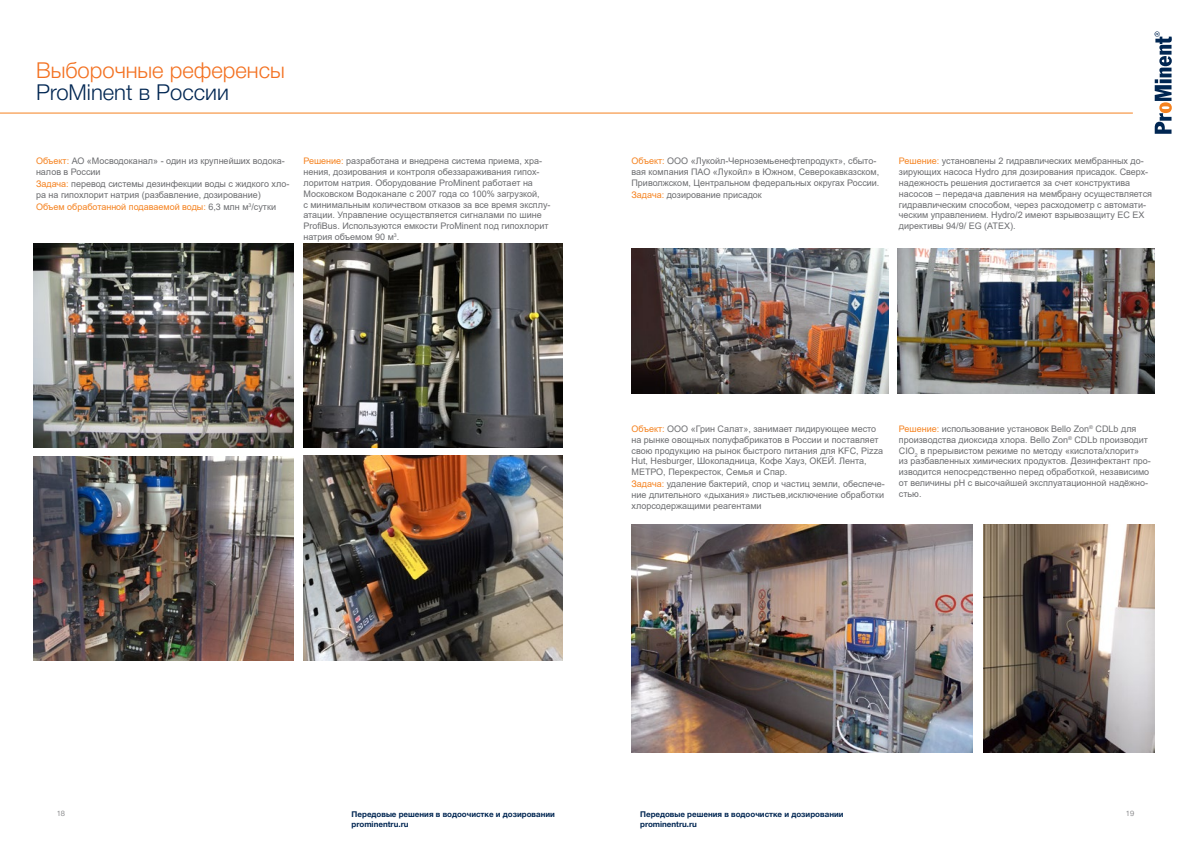
<style>
.page{position:relative;width:1191px;height:842px;background:#fff}
.page>*{position:absolute;margin:0;border:0;box-sizing:border-box;transform-origin:0 0}
.t1{font:300 22px "Helvetica Neue Cyr";color:#f37121}
.t2{font:300 22px "Helvetica Neue Cyr";color:#002652}
.t3{font:9px/10.8px "Arial";color:#6c6d70}
.t4{font:9px "Arial";color:#f5821f}
.t5{font:700 8px/9.6px "Helvetica Neue Cyr";color:#002652}
.t6{font:300 7.5px "Helvetica Neue Cyr";color:#6d6e71}
.s1{color:#f5821f}
.s2{color:#6c6d70}
</style>
<div class="page">
<hr style="left:0;top:113px;width:1132px;height:1px;background:#f58220">
<svg style="left:1154px;top:31px;width:17px;height:103px"></svg>
<img style="left:303px;top:243px;width:259px;height:205px">
<img style="left:34px;top:243px;width:259px;height:205px">
<img style="left:34px;top:456px;width:259px;height:205px">
<img style="left:303px;top:455px;width:259px;height:205px">
<img style="left:898px;top:248px;width:257px;height:145px">
<img style="left:631px;top:248px;width:257px;height:145px">
<img style="left:983px;top:525px;width:172px;height:228px">
<img style="left:631px;top:525px;width:341px;height:228px">
<h1 class="t1" style="left:36px;top:58px;width:250px">Выборочные референсы</h1>
<h1 class="t2" style="left:36px;top:80px;width:194px">ProMinent в России</h1>
<p class="t3" style="left:36px;top:156px;width:250px"><span class="s1">Объект:</span> АО «Мосводоканал» - один из крупнейших водока&shy;налов в России</p>
<p class="t3" style="left:36px;top:178px;width:255px"><span class="s1">Задача:</span> перевод системы дезинфекции воды с жидкого хло&shy;ра на гипохлорит натрия (разбавление, дозирование)</p>
<p class="t4" style="left:36px;top:200px;width:241px">Объем обработанной подаваемой воды: <span class="s2">6,3 млн м</span><sup>3</sup><span class="s2">/сутки</span></p>
<p class="t3" style="left:303px;top:156px;width:248px"><span class="s1">Решение:</span> разработана и внедрена система приема, хра&shy;нения, дозирования и контроля обеззараживания гипох&shy;лоритом натрия. Оборудование ProMinent работает на Московском Водоканале с 2007 года сo 100% загрузкой,<br>с минимальным количеством отказов за все время эксплу&shy;атации. Управление осуществляется сигналами по шине ProfiBus. Используются емкости ProMinent под гипохлорит натрия объемом 90 м<sup>3</sup>.</p>
<p class="t3" style="left:631px;top:156px;width:249px"><span class="s1">Объект:</span> ООО «Лукойл-Черноземьенефтепродукт», сбыто&shy;вая компания ПАО «Лукойл» в Южном, Северокавказском,<br>Приволжском, Центральном федеральных округах России.</p>
<p class="t3" style="left:631px;top:189px;width:132px"><span class="s1">Задача:</span> дозирование присадок</p>
<p class="t3" style="left:899px;top:156px;width:255px"><span class="s1">Решение:</span> установлены 2 гидравлических мембранных до&shy;зирующих насоса Hydro для дозирования присадок. Сверх&shy;надежность решения достигается за счет конструктива насосов – передача давления на мембрану осуществляется гидравлическим способом, через расходометр с автомати&shy;ческим управлением. Hydro/2 имеют взрывозащиту EC EX директивы 94/9/ EG (ATEX).</p>
<p class="t3" style="left:631px;top:423px;width:253px"><span class="s1">Объект:</span> ООО «Грин Салат», занимает лидирующее место на рынке овощных полуфабрикатов в России и поставляет свою продукцию на рынок быстрого питания для KFC, Pizza Hut, Hesburger, Шоколадница, Кофе Хауз, ОКЕЙ. Лента, МЕТРО, Перекресток, Семья и Спар.</p>
<p class="t3" style="left:631px;top:478px;width:255px;text-align:justify"><span class="s1">Задача:</span> удаление бактерий, спор и частиц земли, обеспече&shy;ние длительного «дыхания» листьев,исключение обработки хлорсодержащими реагентами</p>
<p class="t3" style="left:899px;top:423px;width:253px"><span class="s1">Решение:</span> использование установок Bello Zon<sup>®</sup> CDLb для производства диоксида хлора. Bello Zon<sup>®</sup> CDLb производит CIO<sub>2</sub> в прерывистом режиме по методу «кислота/хлорит»<br>из разбавленных химических продуктов. Дезинфектант про&shy;изводится непосредственно перед обработкой, независимо от величины pH с высочайшей эксплуатационной надёжно&shy;стью.</p>
<p class="t6" style="left:57px;top:809px;width:10px">18</p>
<p class="t5" style="left:640px;top:809px;width:205px">Передовые решения в водоочистке и дозировании</p>
<p class="t6" style="left:1126px;top:809px;width:10px">19</p>
<p class="t5" style="left:640px;top:819px;width:58px">prominentru.ru</p>
<p class="t5" style="left:351px;top:809px;width:205px">Передовые решения в водоочистке и дозировании prominentru.ru</p>
</div>
